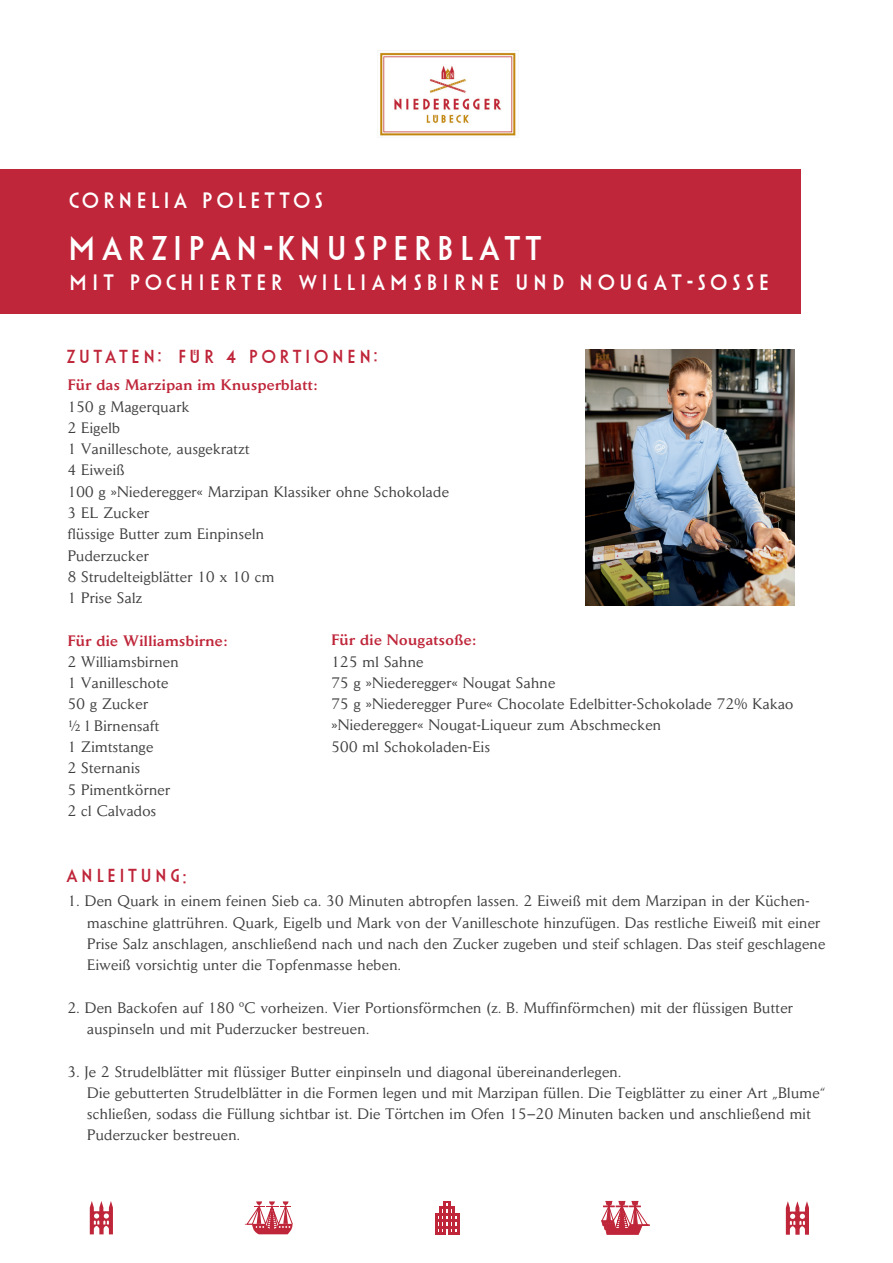
<style>
.page{position:relative;width:893px;height:1263px;background:#fff}
.page>*{position:absolute;margin:0;border:0;box-sizing:border-box;transform-origin:0 0}
.t1{font:30px "Niederegger";letter-spacing:-.07em;color:#fff}
.t2{font:19.5px "Niederegger";color:#fff}
.t3{font:19.5px "Niederegger";letter-spacing:-.04em;color:#fff}
.t4{font:16.5px "Niederegger";letter-spacing:-.03em;color:#bf263a}
.t5{font:15px/21.3px "Daily News";letter-spacing:.025em;color:#3e3e3f}
.t6{font:500 15px "Daily News";letter-spacing:.025em;color:#bf263a}
</style>
<div class="page">
<svg style="left:786px;top:1201px;width:23px;height:34px"></svg>
<svg style="left:90px;top:1201px;width:23px;height:33px"></svg>
<svg style="left:601px;top:1201px;width:48px;height:33px"></svg>
<svg style="left:437px;top:1232px;width:20px;height:2px"></svg>
<hr style="left:435px;top:1213px;width:2px;height:21px;background:#bf263a">
<hr style="left:457px;top:1213px;width:2px;height:21px;background:#bf263a">
<hr style="left:444px;top:1201px;width:2px;height:33px;background:#bf263a">
<hr style="left:448px;top:1201px;width:2px;height:33px;background:#bf263a">
<hr style="left:435px;top:1213px;width:24px;height:2px;background:#bf263a">
<hr style="left:435px;top:1219px;width:24px;height:2px;background:#bf263a">
<hr style="left:435px;top:1226px;width:24px;height:2px;background:#bf263a">
<svg style="left:439px;top:1201px;width:16px;height:8px"></svg>
<hr style="left:439px;top:1207px;width:2px;height:27px;background:#bf263a">
<hr style="left:453px;top:1207px;width:2px;height:27px;background:#bf263a">
<svg style="left:245px;top:1201px;width:48px;height:33px"></svg>
<div style="left:0;top:169px;width:800px;height:144px;background:#bf263a"></div>
<img style="left:378px;top:50px;width:140px;height:86px">
<img style="left:586px;top:349px;width:208px;height:256px">
<h2 class="t3" style="left:71px;top:188px;width:260px">CORNELIA POLETTOS</h2>
<h1 class="t1" style="left:71px;top:230px;width:482px">MARZIPAN-KNUSPERBLATT</h1>
<h2 class="t2" style="left:71px;top:271px;width:706px">MIT POCHIERTER WILLIAMSBIRNE UND NOUGAT-SOSSE</h2>
<p class="t4" style="left:68px;top:346px;width:321px">ZUTATEN: FÜR 4 PORTIONEN:</p>
<p class="t6" style="left:68px;top:375px;width:251px">Für das Marzipan im Knusperblatt:</p>
<p class="t5" style="left:68px;top:396px;width:383px">150 g Magerquark<br>2 Eigelb<br>1 Vanilleschote, ausgekratzt<br>4 Eiweiß<br>100 g »Niederegger« Marzipan Klassiker ohne Schokolade<br>3 EL Zucker<br>flüssige Butter zum Einpinseln<br>Puderzucker<br>8 Strudelteigblätter 10 x 10 cm<br>1 Prise Salz</p>
<p class="t6" style="left:68px;top:631px;width:161px">Für die Williamsbirne:</p>
<p class="t5" style="left:68px;top:651px;width:112px">2 Williamsbirnen<br>1 Vanilleschote<br>50 g Zucker<br>½ l Birnensaft<br>1 Zimtstange<br>2 Sternanis<br>5 Pimentkörner<br>2 cl Calvados</p>
<p class="t6" style="left:331px;top:630px;width:146px">Für die Nougatsoße:</p>
<p class="t5" style="left:331px;top:651px;width:463px">125 ml Sahne<br>75 g »Niederegger« Nougat Sahne<br>75 g »Niederegger Pure« Chocolate Edelbitter-Schokolade 72% Kakao »Niederegger« Nougat-Liqueur zum Abschmecken<br>500 ml Schokoladen-Eis</p>
<p class="t4" style="left:68px;top:866px;width:130px">ANLEITUNG:</p>
<p class="t5" style="left:87px;top:891px;width:740px;text-indent:-20px">1. Den Quark in einem feinen Sieb ca. 30 Minuten abtropfen lassen. 2 Eiweiß mit dem Marzipan in der Küchen&shy;maschine glattrühren. Quark, Eigelb und Mark von der Vanilleschote hinzufügen. Das restliche Eiweiß mit einer Prise Salz anschlagen, anschließend nach und nach den Zucker zugeben und steif schlagen. Das steif geschlagene Eiweiß vorsichtig unter die Topfenmasse heben.</p>
<p class="t5" style="left:87px;top:997px;width:707px;text-indent:-20px">2. Den Backofen auf 180 ºC vorheizen. Vier Portionsförmchen (z. B. Muffinförmchen) mit der flüssigen Butter auspinseln und mit Puderzucker bestreuen.</p>
<p class="t5" style="left:87px;top:1061px;width:740px;text-indent:-20px">3. Je 2 Strudelblätter mit flüssiger Butter einpinseln und diagonal übereinanderlegen.<br>Die gebutterten Strudelblätter in die Formen legen und mit Marzipan füllen. Die Teigblätter zu einer Art „Blume“ schließen, sodass die Füllung sichtbar ist. Die Törtchen im Ofen 15–20 Minuten backen und anschließend mit Puderzucker bestreuen.</p>
</div>
